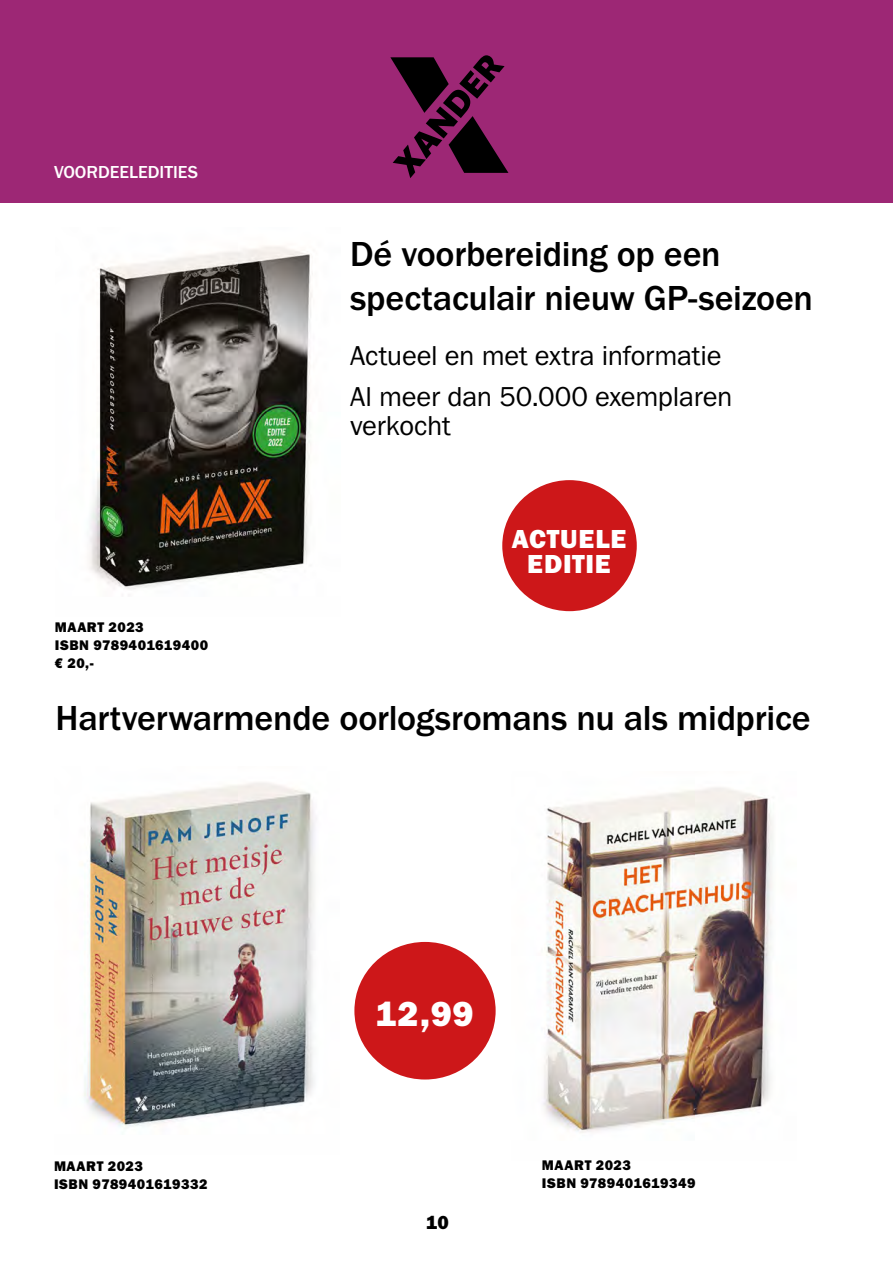
<style>
.page{position:relative;width:893px;height:1263px;background:#fff}
.page>*{position:absolute;margin:0;border:0;box-sizing:border-box;transform-origin:0 0}
.t1{font:500 36px/43.2px "Franklin Gothic URW";letter-spacing:-.01em;color:#000}
.t2{font:36px "Franklin Gothic URW Hea";color:#fff}
.t3{font:28.35px/41.8px "Franklin Gothic URW Boo";letter-spacing:-.01em;color:#000}
.t4{font:27px/25.5px "Franklin Gothic URW Hea";letter-spacing:.025em;color:#fff;text-align:center}
.t5{font:19.5px "Franklin Gothic URW Hea";color:#000}
.t6{font:500 18px "Franklin Gothic URW";color:#fff}
.t7{font:14.4px/18px "Franklin Gothic URW Hea";letter-spacing:.035em;color:#000}
</style>
<div class="page">
<div style="left:0;top:0;width:893px;height:202px;background:#9d2775"></div>
<svg style="left:390px;top:55px;width:118px;height:123px"></svg>
<div style="left:354px;top:942px;width:142px;height:137px;background:#cd1719;border-radius:50%"></div>
<img style="left:543px;top:787px;width:230px;height:346px">
<img style="left:82px;top:782px;width:233px;height:345px">
<img style="left:89px;top:246px;width:224px;height:343px">
<div style="left:502px;top:480px;width:135px;height:131px;background:#cd1719;border-radius:50%"></div>
<p class="t6" style="left:54px;top:161px;width:145px">VOORDEELEDITIES</p>
<p class="t7" style="left:55px;top:618px;width:155px">MAART 2023<br>ISBN 9789401619400 € 20,-</p>
<p class="t1" style="left:350px;top:232px;width:464px">Dé voorbereiding op een spectaculair nieuw GP-seizoen</p>
<p class="t3" style="left:350px;top:334px;width:384px">Actueel en met extra informatie<br>Al meer dan 50.000 exemplaren</p>
<p class="t3" style="left:350px;top:404px;width:102px">verkocht</p>
<p class="t4" style="left:512px;top:525px;width:116px">ACTUELE<br>EDITIE</p>
<p class="t1" style="left:55px;top:696px;width:757px">Hartverwarmende oorlogsromans nu als midprice</p>
<p class="t2" style="left:375px;top:990px;width:100px">12,99</p>
<p class="t7" style="left:54px;top:1156px;width:155px">MAART 2023<br>ISBN 9789401619332</p>
<p class="t7" style="left:542px;top:1155px;width:155px">MAART 2023<br>ISBN 9789401619349</p>
<p class="t5" style="left:426px;top:1209px;width:24px">10</p>
</div>
